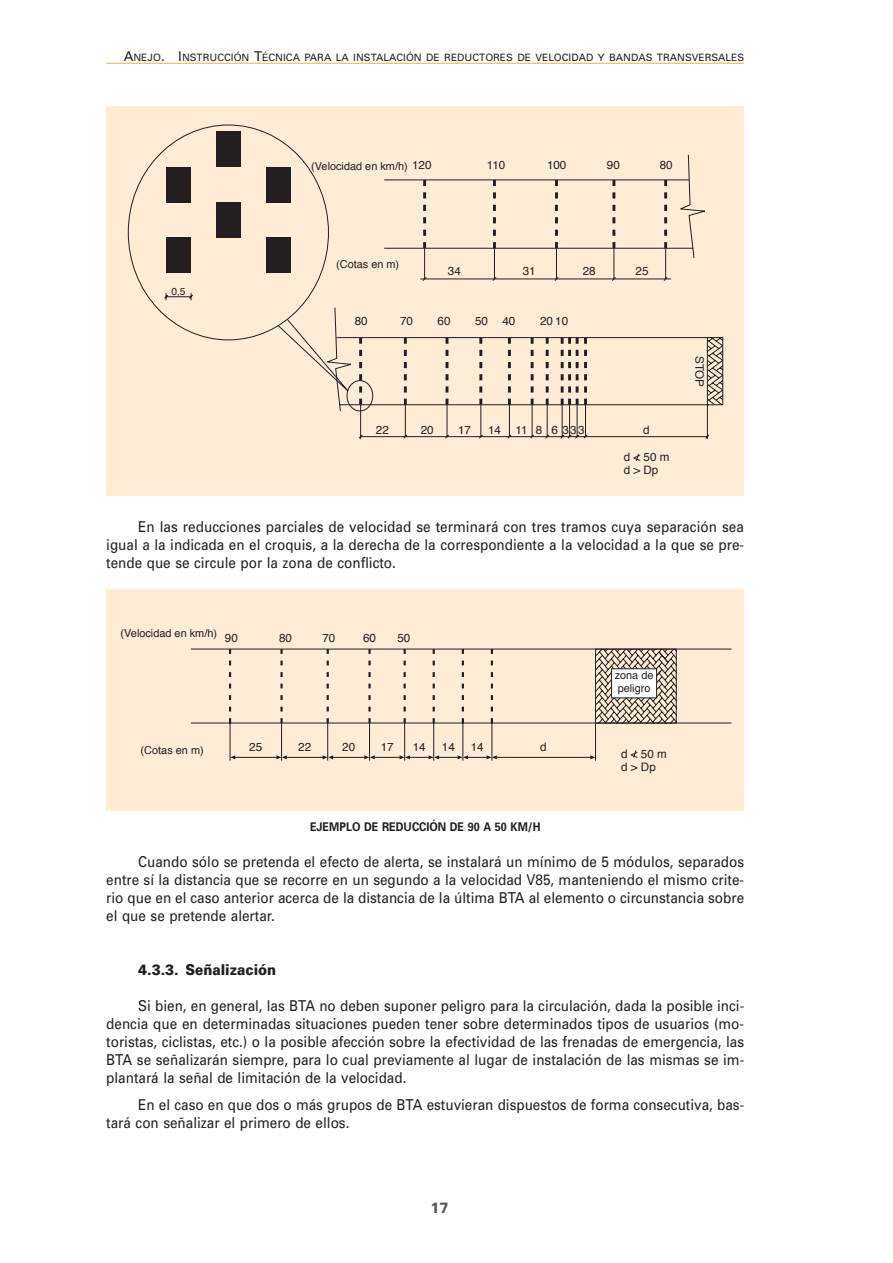
<style>
.page{position:relative;width:893px;height:1263px;background:#fff}
.page>*{position:absolute;margin:0;border:0;box-sizing:border-box;transform-origin:0 0}
.t1{font:15px/18px "Univers";color:#231f20;text-align:justify;scale:.9 1}
.t2{font:900 15px "Univers";color:#231f20;scale:.9 1}
.t3{font:900 15px "Univers";color:#57585a;scale:.9 1}
.t4{font:700 12px "Univers";color:#231f20;scale:.9 1}
.t5{font:11.7px/13px "Helvetica";color:#231f20}
.t6{font:10.95px/13px "Helvetica";color:#231f20}
.t7{font:10.2px "Univers";color:#231f20}
.t8{font:10.2px "Helvetica";color:#231f20}
.s1{font-size:13.5px}
</style>
<div class="page">
<hr style="left:106px;top:63px;width:638px;height:1px;background:#faaa4d">
<div style="left:106px;top:106px;width:638px;height:389px;background:#feecd6"></div>
<svg style="left:635px;top:453px;width:4px;height:8px"></svg>
<svg style="left:128px;top:124px;width:595px;height:281px"></svg>
<svg style="left:164px;top:293px;width:29px;height:8px"></svg>
<svg style="left:277px;top:307px;width:433px;height:132px"></svg>
<div style="left:106px;top:590px;width:638px;height:221px;background:#feecd6"></div>
<svg style="left:280px;top:650px;width:3px;height:4px"></svg>
<svg style="left:280px;top:661px;width:3px;height:4px"></svg>
<svg style="left:280px;top:672px;width:3px;height:5px"></svg>
<svg style="left:280px;top:684px;width:3px;height:4px"></svg>
<svg style="left:280px;top:695px;width:3px;height:5px"></svg>
<svg style="left:280px;top:707px;width:3px;height:4px"></svg>
<svg style="left:280px;top:718px;width:3px;height:5px"></svg>
<svg style="left:368px;top:650px;width:3px;height:4px"></svg>
<svg style="left:368px;top:661px;width:3px;height:4px"></svg>
<svg style="left:368px;top:672px;width:3px;height:5px"></svg>
<svg style="left:368px;top:684px;width:3px;height:4px"></svg>
<svg style="left:368px;top:695px;width:3px;height:5px"></svg>
<svg style="left:368px;top:707px;width:3px;height:4px"></svg>
<svg style="left:368px;top:718px;width:3px;height:5px"></svg>
<hr style="left:191px;top:649px;width:540px;height:1px;background:#231f20">
<hr style="left:191px;top:723px;width:540px;height:1px;background:#231f20">
<hr style="left:230px;top:723px;width:1px;height:38px;background:#231f20">
<hr style="left:281px;top:723px;width:1px;height:38px;background:#231f20">
<hr style="left:327px;top:723px;width:1px;height:38px;background:#231f20">
<hr style="left:369px;top:723px;width:1px;height:38px;background:#231f20">
<hr style="left:404px;top:723px;width:1px;height:38px;background:#231f20">
<hr style="left:433px;top:723px;width:1px;height:38px;background:#231f20">
<hr style="left:462px;top:723px;width:1px;height:38px;background:#231f20">
<hr style="left:492px;top:723px;width:1px;height:38px;background:#231f20">
<hr style="left:235px;top:757px;width:42px;height:1px;background:#231f20">
<svg style="left:230px;top:755px;width:5px;height:4px"></svg>
<hr style="left:286px;top:757px;width:37px;height:1px;background:#231f20">
<svg style="left:276px;top:755px;width:11px;height:4px"></svg>
<hr style="left:333px;top:757px;width:32px;height:1px;background:#231f20">
<svg style="left:323px;top:755px;width:10px;height:4px"></svg>
<hr style="left:496px;top:757px;width:95px;height:1px;background:#231f20">
<svg style="left:364px;top:755px;width:133px;height:4px"></svg>
<svg style="left:590px;top:755px;width:5px;height:4px"></svg>
<hr style="left:595px;top:723px;width:1px;height:38px;background:#231f20">
<svg style="left:633px;top:750px;width:4px;height:8px"></svg>
<svg style="left:597px;top:651px;width:78px;height:70px"></svg>
<div style="left:595px;top:649px;width:82px;height:74px;border:1px solid #231f20"></div>
<div style="left:611px;top:668px;width:46px;height:30px;background:#fff;border:1px solid #231f20"></div>
<p class="t7" style="left:124px;top:51px;width:622px"><span class="s1">A</span>NEJO<span class="s1">. I</span>NSTRUCCIÓN <span class="s1">T</span>ÉCNICA PARA LA INSTALACIÓN DE REDUCTORES DE VELOCIDAD Y BANDAS TRANSVERSALES</p>
<p class="t5" style="left:412px;top:159px;width:21px">120</p>
<p class="t5" style="left:487px;top:159px;width:20px">110</p>
<p class="t5" style="left:547px;top:159px;width:21px">100</p>
<p class="t5" style="left:607px;top:159px;width:14px">90</p>
<p class="t5" style="left:660px;top:159px;width:14px">80</p>
<p class="t6" style="left:311px;top:161px;width:98px">(Velocidad en km/h)</p>
<p class="t8" style="left:171px;top:287px;width:16px">0,5</p>
<p class="t6" style="left:336px;top:259px;width:65px">(Cotas en m)</p>
<p class="t5" style="left:448px;top:265px;width:14px">34</p>
<p class="t5" style="left:523px;top:265px;width:14px">31</p>
<p class="t5" style="left:583px;top:265px;width:14px">28</p>
<p class="t5" style="left:636px;top:265px;width:14px">25</p>
<p class="t5" style="left:355px;top:315px;width:14px">80</p>
<p class="t5" style="left:400px;top:315px;width:14px">70</p>
<p class="t5" style="left:438px;top:315px;width:14px">60</p>
<p class="t5" style="left:475px;top:315px;width:42px">50 40</p>
<p class="t5" style="left:540px;top:315px;width:30px">20 10</p>
<p class="t5" style="left:376px;top:424px;width:14px">22</p>
<p class="t5" style="left:421px;top:424px;width:14px">20</p>
<p class="t5" style="left:458px;top:424px;width:14px">17</p>
<p class="t5" style="left:488px;top:424px;width:98px">14 11 8 6 333</p>
<p class="t5" style="left:643px;top:424px;width:8px">d</p>
<p class="t5" style="left:624px;top:451px;width:47px">d &lt; 50 m d &gt; Dp</p>
<p class="t5" style="left:705px;top:356px;width:33px;rotate:90deg">STOP</p>
<p class="t1" style="left:106px;top:518px;width:710px;text-indent:32px">En las reducciones parciales de velocidad se terminará con tres tramos cuya separación sea igual a la indicada en el croquis, a la derecha de la correspondiente a la velocidad a la que se pre&shy;tende que se circule por la zona de conflicto.</p>
<p class="t6" style="left:121px;top:627px;width:98px">(Velocidad en km/h)</p>
<p class="t5" style="left:225px;top:632px;width:14px">90</p>
<p class="t5" style="left:279px;top:632px;width:14px">80</p>
<p class="t5" style="left:322px;top:632px;width:14px">70</p>
<p class="t5" style="left:363px;top:632px;width:14px">60</p>
<p class="t5" style="left:397px;top:632px;width:14px">50</p>
<p class="t6" style="left:141px;top:744px;width:65px">(Cotas en m)</p>
<p class="t5" style="left:298px;top:741px;width:14px">22</p>
<p class="t5" style="left:342px;top:741px;width:14px">20</p>
<p class="t5" style="left:381px;top:741px;width:14px">17</p>
<p class="t5" style="left:413px;top:741px;width:14px">14</p>
<p class="t5" style="left:442px;top:741px;width:14px">14</p>
<p class="t5" style="left:471px;top:741px;width:14px">14</p>
<p class="t5" style="left:540px;top:741px;width:8px">d</p>
<p class="t5" style="left:249px;top:741px;width:14px">25</p>
<p class="t6" style="left:615px;top:670px;width:40px">zona de peligro</p>
<p class="t5" style="left:621px;top:748px;width:47px">d &lt; 50 m d &gt; Dp</p>
<p class="t4" style="left:310px;top:819px;width:258px">EJEMPLO DE REDUCCIÓN DE 90 A 50 KM/H</p>
<p class="t1" style="left:106px;top:852px;width:710px;text-indent:32px">Cuando sólo se pretenda el efecto de alerta, se instalará un mínimo de 5 módulos, separados entre sí la distancia que se recorre en un segundo a la velocidad V85, manteniendo el mismo crite&shy;rio que en el caso anterior acerca de la distancia de la última BTA al elemento o circunstancia sobre el que se pretende alertar.</p>
<p class="t2" style="left:138px;top:960px;width:155px">4.3.3. Señalización</p>
<p class="t1" style="left:106px;top:996px;width:710px;text-indent:32px">Si bien, en general, las BTA no deben suponer peligro para la circulación, dada la posible inci&shy;dencia que en determinadas situaciones pueden tener sobre determinados tipos de usuarios (mo&shy;toristas, ciclistas, etc.) o la posible afección sobre la efectividad de las frenadas de emergencia, las BTA se señalizarán siempre, para lo cual previamente al lugar de instalación de las mismas se im&shy;plantará la señal de limitación de la velocidad.</p>
<p class="t1" style="left:106px;top:1095px;width:710px;text-indent:32px">En el caso en que dos o más grupos de BTA estuvieran dispuestos de forma consecutiva, bas&shy;tará con señalizar el primero de ellos.</p>
<p class="t3" style="left:430px;top:1198px;width:22px">17</p>
</div>
